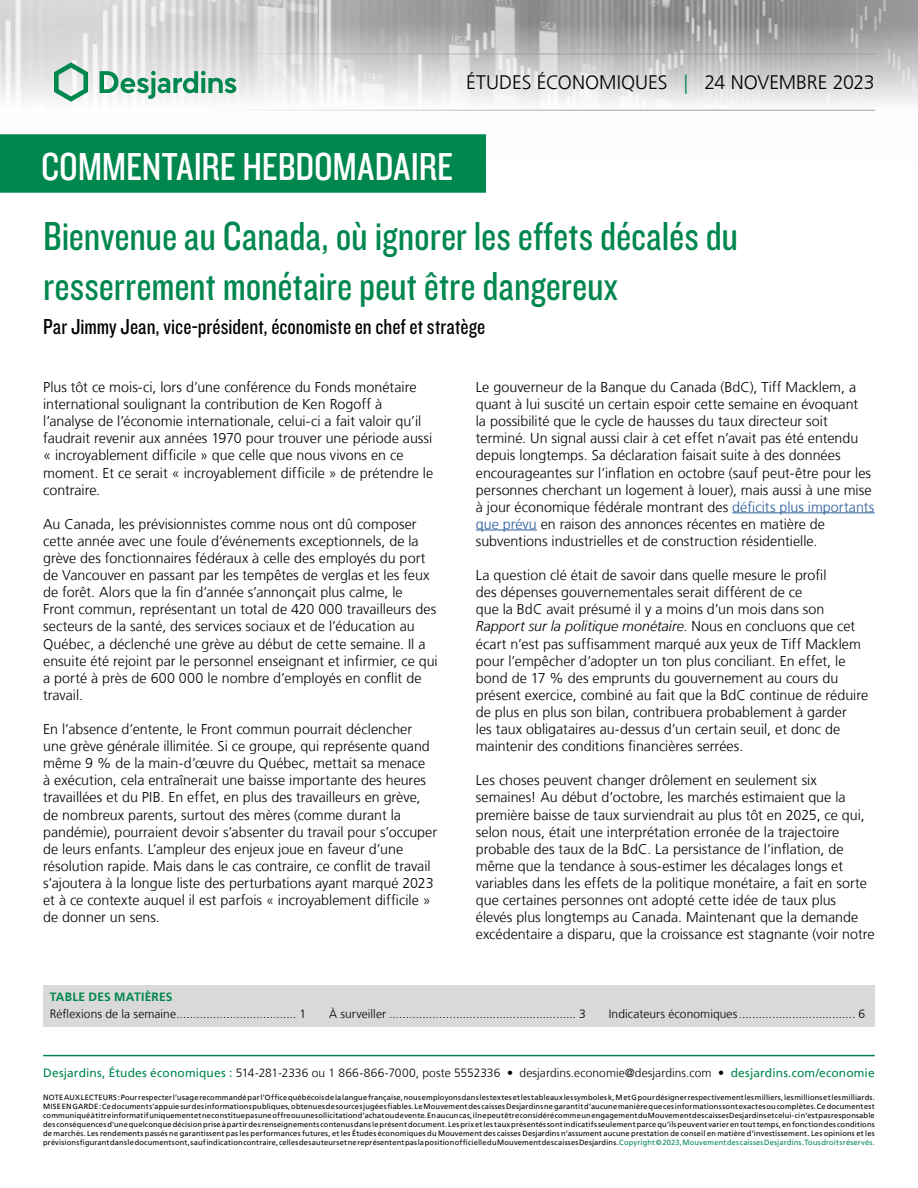
<style>
.page{position:relative;width:918px;height:1188px;background:#fff}
.page>*{position:absolute;margin:0;border:0;box-sizing:border-box;transform-origin:0 0}
.t1{font:42px/50.4px "Knockout 29 Junior Ltweight";color:#00874e}
.t2{font:40.5px "Knockout 29 Junior Ltweight";color:#fff}
.t3{font:22.5px "Knockout 29 Junior Ltweight";letter-spacing:.005em;color:#000}
.t4{font:300 19.5px "Frutiger LT";letter-spacing:-.005em;color:#000}
.t5{font:300 14.25px/17.1px "Frutiger LT";color:#000}
.t6{font:300 12px "Frutiger LT";letter-spacing:.005em;color:#000}
.t7{font:700 12px "Frutiger LT";letter-spacing:.02em;color:#00874e}
.t8{font:7.5px/9px "Frutiger LT";letter-spacing:.025em;color:#000;text-align:justify}
.s1{color:#00874e}
.s2{color:#275b9b}
.s3{font-style:italic}
.s4{font-weight:400;color:#00874e}
</style>
<div class="page">
<img style="left:0;top:0;width:918px;height:111px">
<hr style="left:43px;top:54px;width:832px;height:1px;background:#9d9d9c">
<hr style="left:43px;top:110px;width:832px;height:1px;background:#9d9d9c">
<svg style="left:54px;top:62px;width:34px;height:40px"></svg>
<svg style="left:100px;top:71px;width:136px;height:28px"></svg>
<div style="left:0;top:135px;width:485px;height:57px;background:#00874e"></div>
<div style="left:0;top:134px;width:486px;height:59px;border:2px solid #00874e"></div>
<hr style="left:43px;top:1055px;width:832px;height:1px;background:#00874e">
<div style="left:43px;top:986px;width:832px;height:41px;background:#d9d9d9"></div>
<hr style="left:732px;top:513px;width:143px;height:1px;background:#275b9b">
<hr style="left:476px;top:530px;width:61px;height:1px;background:#275b9b">
<h3 class="t4" style="left:466px;top:72px;width:410px">ÉTUDES ÉCONOMIQUES <span class="s1">|</span> 24 NOVEMBRE 2023</h3>
<h2 class="t2" style="left:41px;top:140px;width:413px">COMMENTAIRE HEBDOMADAIRE</h2>
<h1 class="t1" style="left:43px;top:209px;width:697px">Bienvenue au Canada, où ignorer les effets décalés du resserrement monétaire peut être dangereux</h1>
<h3 class="t3" style="left:43px;top:312px;width:443px">Par Jimmy Jean, vice-président, économiste en chef et stratège</h3>
<p class="t5" style="left:43px;top:379px;width:391px">Plus tôt ce mois-ci, lors d’une conférence du Fonds monétaire international soulignant la contribution de Ken Rogoff à l’analyse de l’économie internationale, celui-ci a fait valoir qu’il faudrait revenir aux années 1970 pour trouver une période aussi « incroyablement difficile » que celle que nous vivons en ce moment. Et ce serait « incroyablement difficile » de prétendre le contraire.</p>
<p class="t5" style="left:43px;top:516px;width:396px">Au Canada, les prévisionnistes comme nous ont dû composer cette année avec une foule d’événements exceptionnels, de la grève des fonctionnaires fédéraux à celle des employés du port de Vancouver en passant par les tempêtes de verglas et les feux de forêt. Alors que la fin d’année s’annonçait plus calme, le<br>Front commun, représentant un total de 420 000 travailleurs des secteurs de la santé, des services sociaux et de l’éducation au Québec, a déclenché une grève au début de cette semaine. Il a ensuite été rejoint par le personnel enseignant et infirmier, ce qui a porté à près de 600 000 le nombre d’employés en conflit de travail.</p>
<p class="t5" style="left:43px;top:721px;width:396px">En l’absence d’entente, le Front commun pourrait déclencher une grève générale illimitée. Si ce groupe, qui représente quand même 9 % de la main-d’œuvre du Québec, mettait sa menace<br>à exécution, cela entraînerait une baisse importante des heures travaillées et du PIB. En effet, en plus des travailleurs en grève, de nombreux parents, surtout des mères (comme durant la pandémie), pourraient devoir s’absenter du travail pour s’occuper de leurs enfants. L’ampleur des enjeux joue en faveur d’une résolution rapide. Mais dans le cas contraire, ce conflit de travail s’ajoutera à la longue liste des perturbations ayant marqué 2023 et à ce contexte auquel il est parfois « incroyablement difficile » de donner un sens.</p>
<p class="t5" style="left:476px;top:379px;width:400px">Le gouverneur de la Banque du Canada (BdC), Tiff Macklem, a quant à lui suscité un certain espoir cette semaine en évoquant<br>la possibilité que le cycle de hausses du taux directeur soit terminé. Un signal aussi clair à cet effet n’avait pas été entendu depuis longtemps. Sa déclaration faisait suite à des données encourageantes sur l’inflation en octobre (sauf peut-être pour les personnes cherchant un logement à louer), mais aussi à une mise à jour économique fédérale montrant des <span class="s2">déficits plus importants que prévu</span> en raison des annonces récentes en matière de subventions industrielles et de construction résidentielle.</p>
<p class="t5" style="left:476px;top:567px;width:394px">La question clé était de savoir dans quelle mesure le profil<br>des dépenses gouvernementales serait différent de ce<br>que la BdC avait présumé il y a moins d’un mois dans son <span class="s3">Rapport sur la politique monétaire</span>. Nous en concluons que cet écart n’est pas suffisamment marqué aux yeux de Tiff Macklem pour l’empêcher d’adopter un ton plus conciliant. En effet, le bond de 17 % des emprunts du gouvernement au cours du présent exercice, combiné au fait que la BdC continue de réduire de plus en plus son bilan, contribuera probablement à garder<br>les taux obligataires au-dessus d’un certain seuil, et donc de maintenir des conditions financières serrées.</p>
<p class="t5" style="left:476px;top:772px;width:400px">Les choses peuvent changer drôlement en seulement six semaines! Au début d’octobre, les marchés estimaient que la première baisse de taux surviendrait au plus tôt en 2025, ce qui, selon nous, était une interprétation erronée de la trajectoire probable des taux de la BdC. La persistance de l’inflation, de même que la tendance à sous-estimer les décalages longs et variables dans les effets de la politique monétaire, a fait en sorte que certaines personnes ont adopté cette idée de taux plus élevés plus longtemps au Canada. Maintenant que la demande excédentaire a disparu, que la croissance est stagnante (voir notre</p>
<p class="t7" style="left:50px;top:990px;width:124px">TABLE DES MATIÈRES</p>
<p class="t6" style="left:50px;top:1007px;width:258px">Réflexions de la semaine.................................... 1</p>
<p class="t6" style="left:329px;top:1007px;width:258px">À surveiller ........................................................ 3</p>
<p class="t6" style="left:609px;top:1007px;width:258px">Indicateurs économiques................................... 6</p>
<p class="t6" style="left:43px;top:1066px;width:833px"><span class="s4">Desjardins, Études économiques :</span> 514‑281‑2336 ou 1 866‑866‑7000, poste 5552336 • desjardins.economie@desjardins.com • <span class="s4">desjardins.com/economie</span></p>
<p class="t8" style="left:43px;top:1093px;width:833px">NOTE AUX LECTEURS: Pour respecter l’usage recommandé par l’Office québécois de la langue française, nous employons dans les textes et les tableaux les symboles k, M et G pour désigner respectivement les milliers, les millions et les milliards.<br>MISE EN GARDE: Ce document s’appuie sur des informations publiques, obtenues de sources jugées fiables. Le Mouvement des caisses Desjardins ne garantit d’aucune manière que ces informations sont exactes ou complètes. Ce document est communiqué à titre informatif uniquement et ne constitue pas une offre ou une sollicitation d’achat ou de vente. En aucun cas, il ne peut être considéré comme un engagement du Mouvement des caisses Desjardins et celui-ci n’est pas responsable des conséquences d’une quelconque décision prise à partir des renseignements contenus dans le présent document. Les prix et les taux présentés sont indicatifs seulement parce qu’ils peuvent varier en tout temps, en fonction des conditions de marchés. Les rendements passés ne garantissent pas les performances futures, et les Études économiques du Mouvement des caisses Desjardins n’assument aucune prestation de conseil en matière d’investissement. Les opinions et les prévisions figurant dans le document sont, sauf indication contraire, celles des auteurs et ne représentent pas la position officielle du Mouvement des caisses Desjardins. <span class="s1">Copyright©2023, Mouvement des caisses Desjardins. Tous droits réservés.</span></p>
</div>
